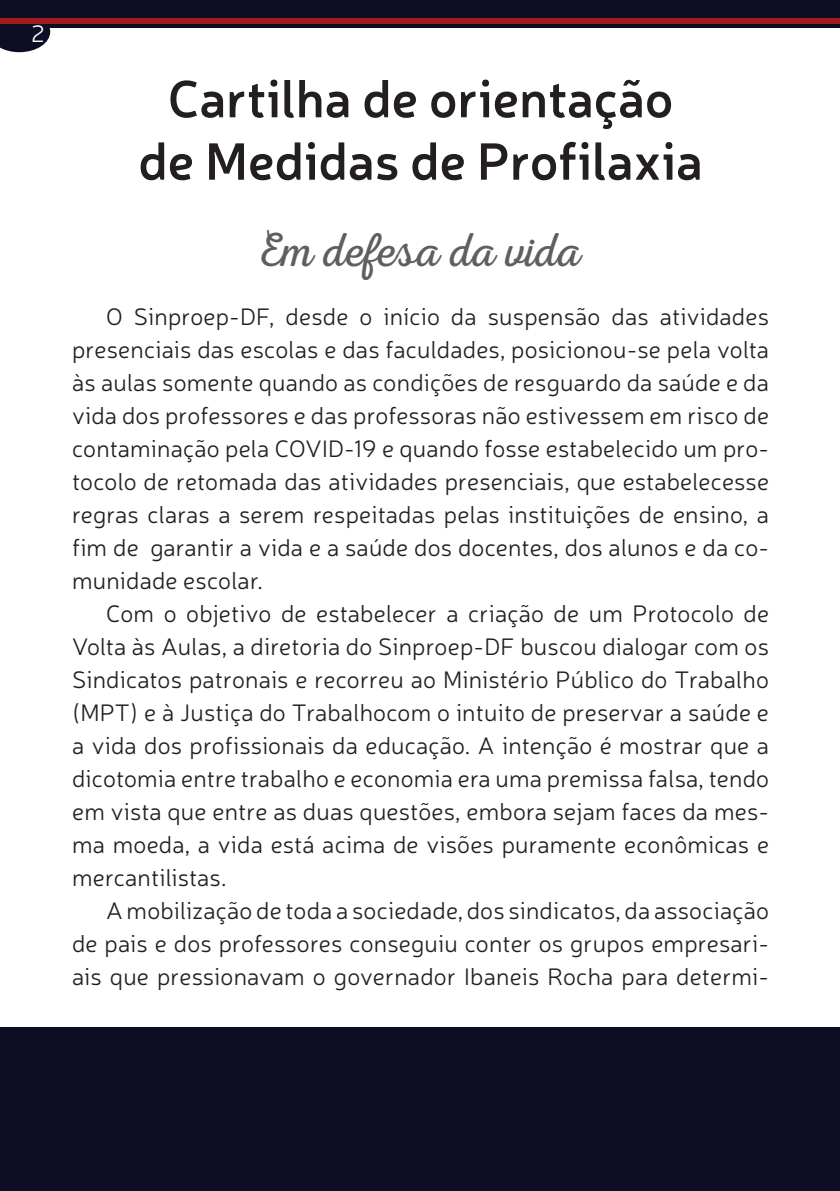
<style>
.page{position:relative;width:840px;height:1191px;background:#fff}
.page>*{position:absolute;margin:0;border:0;box-sizing:border-box;transform-origin:0 0}
.t1{font:600 52px/62.4px "Neris";color:#231f20;text-align:center}
.t2{font:48px "Nexa Rust Script L 0";color:#5f5f62}
.t3{font:300 24px/33px "Neris";letter-spacing:.01em;color:#231f20;text-align:justify}
.t4{font:300 24px "Neris";color:#fff}
</style>
<div class="page">
<div style="left:0;top:1027px;width:839px;height:164px;background:#0d0e25"></div>
<svg style="left:0;top:28px;width:50px;height:24px"></svg>
<div style="left:0;top:0;width:839px;height:28px;background:#0d0e25"></div>
<div style="left:0;top:19px;width:839px;height:5px;background:#a51a1a"></div>
<p class="t4" style="left:31px;top:18px;width:15px">2</p>
<p class="t1" style="left:138px;top:65px;width:565px">Cartilha de orientação de Medidas de Profilaxia</p>
<p class="t2" style="left:259px;top:224px;width:323px">Em defesa da vida</p>
<p class="t3" style="left:72px;top:299px;width:698px;text-indent:34px">O Sinproep-DF, desde o início da suspensão das atividades presenciais das escolas e das faculdades, posicionou-se pela volta às aulas somente quando as condições de resguardo da saúde e da vida dos professores e das professoras não estivessem em risco de contaminação pela COVID-19 e quando fosse estabelecido um pro&shy;tocolo de retomada das atividades presenciais, que estabelecesse regras claras a serem respeitadas pelas instituições de ensino, a fim de garantir a vida e a saúde dos docentes, dos alunos e da co&shy;munidade escolar.</p>
<p class="t3" style="left:72px;top:596px;width:698px;text-indent:34px">Com o objetivo de estabelecer a criação de um Protocolo de Volta às Aulas, a diretoria do Sinproep-DF buscou dialogar com os Sindicatos patronais e recorreu ao Ministério Público do Trabalho (MPT) e à Justiça do Trabalhocom o intuito de preservar a saúde e a vida dos profissionais da educação. A intenção é mostrar que a dicotomia entre trabalho e economia era uma premissa falsa, tendo em vista que entre as duas questões, embora sejam faces da mes&shy;ma moeda, a vida está acima de visões puramente econômicas e mercantilistas.</p>
<p class="t3" style="left:72px;top:893px;width:698px;text-indent:34px">A mobilização de toda a sociedade, dos sindicatos, da associação de pais e dos professores conseguiu conter os grupos empresari&shy;ais que pressionavam o governador Ibaneis Rocha para determi-</p>
</div>
